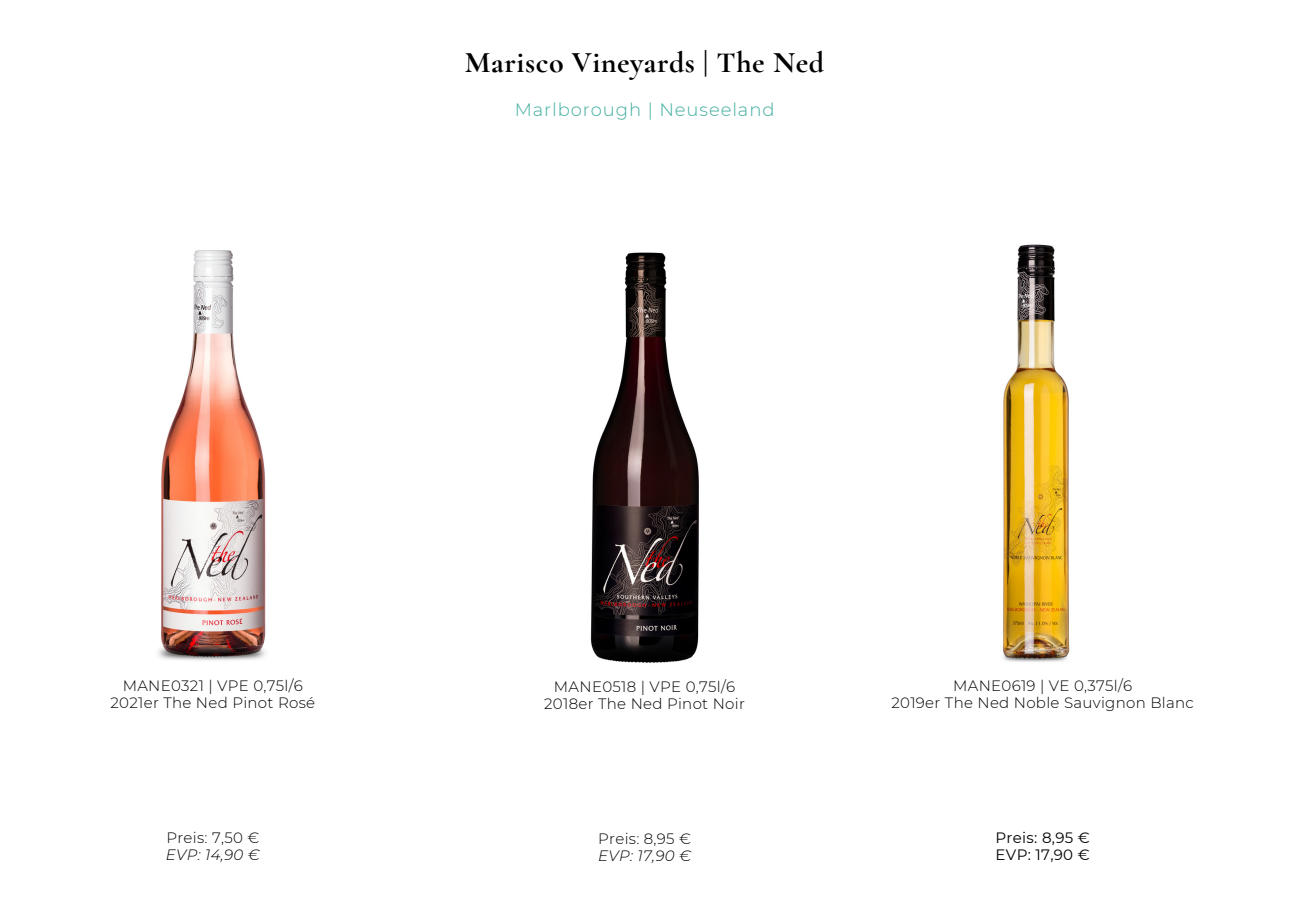
<style>
.page{position:relative;width:1289px;height:918px;background:#fff}
.page>*{position:absolute;margin:0;border:0;box-sizing:border-box;transform-origin:0 0}
.t1{font:700 30px "Cormorant Garamond";letter-spacing:.02em;color:#000}
.t2{font:300 18px "Montserrat";letter-spacing:.05em;color:#41ae9f}
.t3{font:300 15px "Montserrat";letter-spacing:.02em;color:#000}
.t4{font:15px "Montserrat";letter-spacing:.02em;color:#000}
.t5{font:italic 300 15px "Montserrat";letter-spacing:.02em;color:#000}
</style>
<div class="page">
<img style="left:158px;top:250px;width:108px;height:411px">
<img style="left:590px;top:252px;width:109px;height:411px">
<img style="left:1003px;top:244px;width:67px;height:418px">
<p class="t1" style="left:465px;top:44px;width:360px">Marisco Vineyards | The Ned</p>
<p class="t2" style="left:514px;top:98px;width:261px">Marlborough | Neuseeland</p>
<p class="t3" style="left:123px;top:676px;width:182px">MANE0321 | VPE 0,75l/6</p>
<p class="t3" style="left:110px;top:693px;width:206px">2021er The Ned Pinot Rosé</p>
<p class="t3" style="left:166px;top:828px;width:94px">Preis: 7,50 €</p>
<p class="t5" style="left:166px;top:845px;width:96px">EVP: 14,90 €</p>
<p class="t3" style="left:554px;top:678px;width:183px">MANE0518 | VPE 0,75l/6</p>
<p class="t3" style="left:544px;top:694px;width:202px">2018er The Ned Pinot Noir</p>
<p class="t3" style="left:598px;top:829px;width:94px">Preis: 8,95 €</p>
<p class="t5" style="left:598px;top:846px;width:94px">EVP: 17,90 €</p>
<p class="t3" style="left:953px;top:676px;width:180px">MANE0619 | VE 0,375l/6</p>
<p class="t3" style="left:891px;top:693px;width:304px">2019er The Ned Noble Sauvignon Blanc</p>
<p class="t4" style="left:995px;top:828px;width:96px">Preis: 8,95 €</p>
<p class="t4" style="left:995px;top:845px;width:96px">EVP: 17,90 €</p>
</div>
